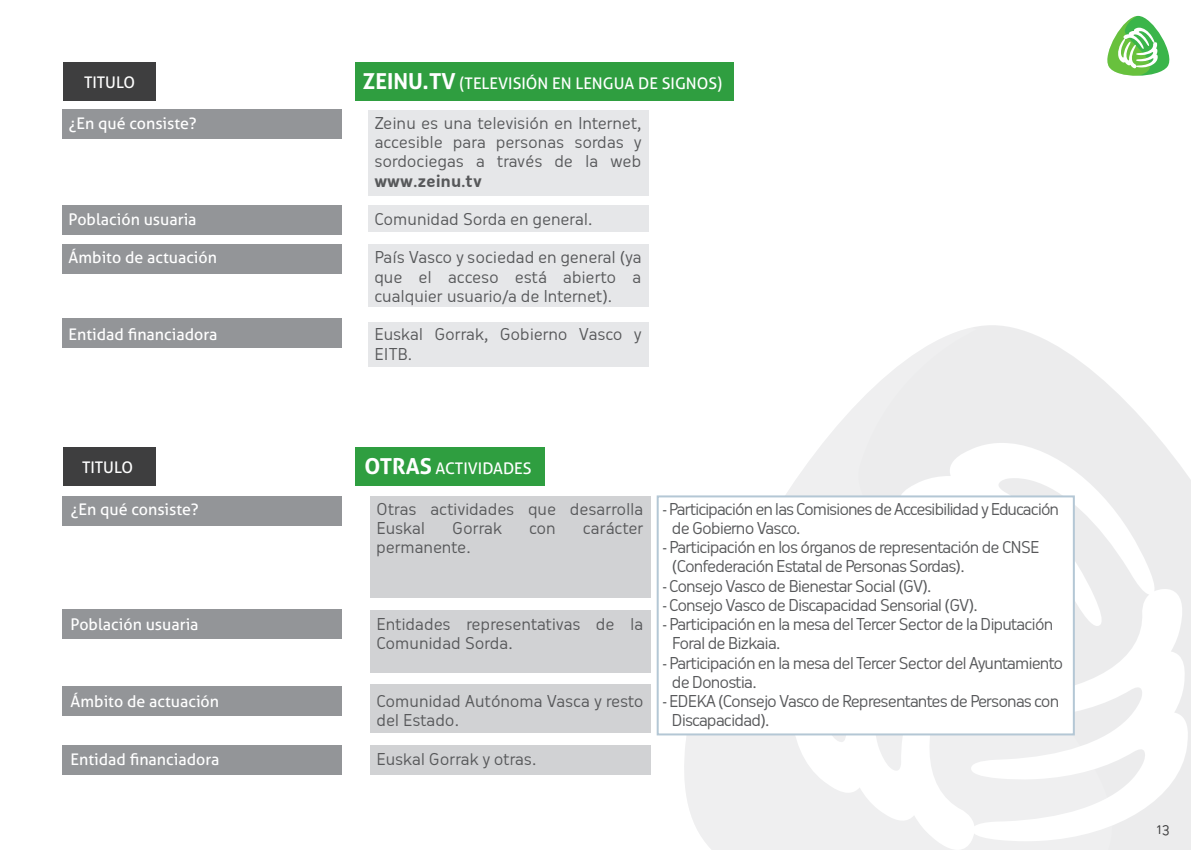
<style>
.page{position:relative;width:1191px;height:851px;background:#fff}
.page>*{position:absolute;margin:0;border:0;box-sizing:border-box;transform-origin:0 0}
.t1{font:16px/19.2px "Oceania";letter-spacing:-.055em;color:#57585a}
.t2{font:16px "Aller";color:#fff}
.t3{font:16px/19.2px "Oceania";letter-spacing:-.02em;color:#57585a}
.t4{font:16px/19.2px "Oceania";letter-spacing:-.075em;color:#57585a}
.t5{font:16px/19.2px "Oceania";letter-spacing:-.015em;color:#57585a}
.t6{font:700 16px "Oceania";color:#57585a}
.t7{font:16px "Oceania";letter-spacing:-.025em;color:#57585a}
.t8{font:14px "Oceania";color:#3e3e3f}
.s1{font-weight:700;font-size:22px}
</style>
<div class="page">
<svg style="left:645px;top:325px;width:546px;height:524px"></svg>
<svg style="left:780px;top:443px;width:408px;height:406px;fill:#efeff0"></svg>
<div style="left:355px;top:62px;width:378px;height:39px;background:#2f9e40"></div>
<div style="left:64px;top:62px;width:92px;height:39px;background:#3e3e3f"></div>
<div style="left:355px;top:447px;width:189px;height:38px;background:#2f9e40"></div>
<div style="left:64px;top:447px;width:92px;height:38px;background:#3e3e3f"></div>
<div style="left:62px;top:109px;width:280px;height:30px;background:#939598"></div>
<div style="left:62px;top:205px;width:280px;height:29px;background:#939598"></div>
<div style="left:62px;top:244px;width:280px;height:29px;background:#939598"></div>
<div style="left:62px;top:318px;width:280px;height:29px;background:#939598"></div>
<div style="left:62px;top:495px;width:280px;height:30px;background:#939598"></div>
<div style="left:62px;top:608px;width:280px;height:30px;background:#939598"></div>
<div style="left:62px;top:685px;width:280px;height:30px;background:#939598"></div>
<div style="left:62px;top:744px;width:280px;height:30px;background:#939598"></div>
<div style="left:656px;top:495px;width:418px;height:240px;background:#fff;border:2px solid #b4c7d5"></div>
<div style="left:370px;top:496px;width:280px;height:101px;background:#d1d2d4"></div>
<div style="left:370px;top:609px;width:280px;height:63px;background:#d1d2d4"></div>
<div style="left:370px;top:684px;width:280px;height:48px;background:#d1d2d4"></div>
<div style="left:370px;top:745px;width:280px;height:29px;background:#d1d2d4"></div>
<div style="left:368px;top:205px;width:280px;height:26px;background:#e6e7e9"></div>
<div style="left:368px;top:110px;width:280px;height:86px;background:#e6e7e9"></div>
<div style="left:368px;top:244px;width:280px;height:62px;background:#e6e7e9"></div>
<div style="left:368px;top:322px;width:280px;height:44px;background:#e6e7e9"></div>
<svg style="left:1107px;top:16px;width:63px;height:60px"></svg>
<p class="t2" style="left:84px;top:73px;width:53px">TITULO</p>
<p class="t2" style="left:69px;top:113px;width:129px">¿En qué consiste?</p>
<p class="t2" style="left:69px;top:209px;width:129px">Población usuaria</p>
<p class="t2" style="left:69px;top:248px;width:150px">Ámbito de actuación</p>
<p class="t2" style="left:69px;top:325px;width:150px">Entidad financiadora</p>
<p class="t2" style="left:82px;top:458px;width:53px">TITULO</p>
<p class="t2" style="left:71px;top:499px;width:129px">¿En qué consiste?</p>
<p class="t2" style="left:71px;top:614px;width:129px">Población usuaria</p>
<p class="t2" style="left:71px;top:691px;width:150px">Ámbito de actuación</p>
<p class="t2" style="left:71px;top:749px;width:150px">Entidad financiadora</p>
<p class="t2" style="left:362px;top:73px;width:361px"><span class="s1">ZEINU.TV</span> (TELEVISIÓN EN LENGUA DE SIGNOS)</p>
<p class="t1" style="left:374px;top:113px;width:269px;text-align:justify">Zeinu es una televisión en Internet, accesible para personas sordas y sordociegas a través de la web</p>
<p class="t6" style="left:374px;top:171px;width:109px">www.zeinu.tv</p>
<p class="t5" style="left:374px;top:209px;width:219px">Comunidad Sorda en general.</p>
<p class="t1" style="left:374px;top:248px;width:269px;text-align:justify">País Vasco y sociedad en general (ya que el acceso está abierto a cualquier usuario/a de Internet).</p>
<p class="t3" style="left:374px;top:325px;width:268px">Euskal Gorrak, Gobierno Vasco y<br>EITB.</p>
<p class="t2" style="left:364px;top:458px;width:168px"><span class="s1">OTRAS</span> ACTIVIDADES</p>
<p class="t3" style="left:376px;top:499px;width:269px">Otras actividades que desarrolla<br>Euskal</p>
<p class="t1" style="left:452px;top:518px;width:51px">Gorrak</p>
<p class="t1" style="left:529px;top:518px;width:28px">con</p>
<p class="t3" style="left:583px;top:518px;width:62px">carácter</p>
<p class="t7" style="left:376px;top:538px;width:96px">permanente.</p>
<p class="t3" style="left:376px;top:614px;width:268px">Entidades representativas de la<br>Comunidad Sorda.</p>
<p class="t5" style="left:376px;top:691px;width:268px">Comunidad Autónoma Vasca y resto del Estado.</p>
<p class="t3" style="left:376px;top:749px;width:161px">Euskal Gorrak y otras.</p>
<p class="t4" style="left:672px;top:499px;width:389px;text-indent:-9px">- Participación en las Comisiones de Accesibilidad y Educación de Gobierno Vasco.</p>
<p class="t1" style="left:672px;top:537px;width:369px;text-indent:-9px">- Participación en los órganos de representación de CNSE (Confederación Estatal de Personas Sordas).</p>
<p class="t1" style="left:663px;top:576px;width:270px">- Consejo Vasco de Bienestar Social (GV).</p>
<p class="t1" style="left:663px;top:595px;width:316px">- Consejo Vasco de Discapacidad Sensorial (GV).</p>
<p class="t1" style="left:672px;top:614px;width:383px;text-indent:-9px">- Participación en la mesa del Tercer Sector de la Diputación<br>Foral de Bizkaia.</p>
<p class="t1" style="left:672px;top:653px;width:393px;text-indent:-9px">- Participación en la mesa del Tercer Sector del Ayuntamiento de Donostia.</p>
<p class="t1" style="left:672px;top:691px;width:389px;text-indent:-9px">- EDEKA (Consejo Vasco de Representantes de Personas con<br>Discapacidad).</p>
<p class="t8" style="left:1156px;top:820px;width:15px">13</p>
</div>
